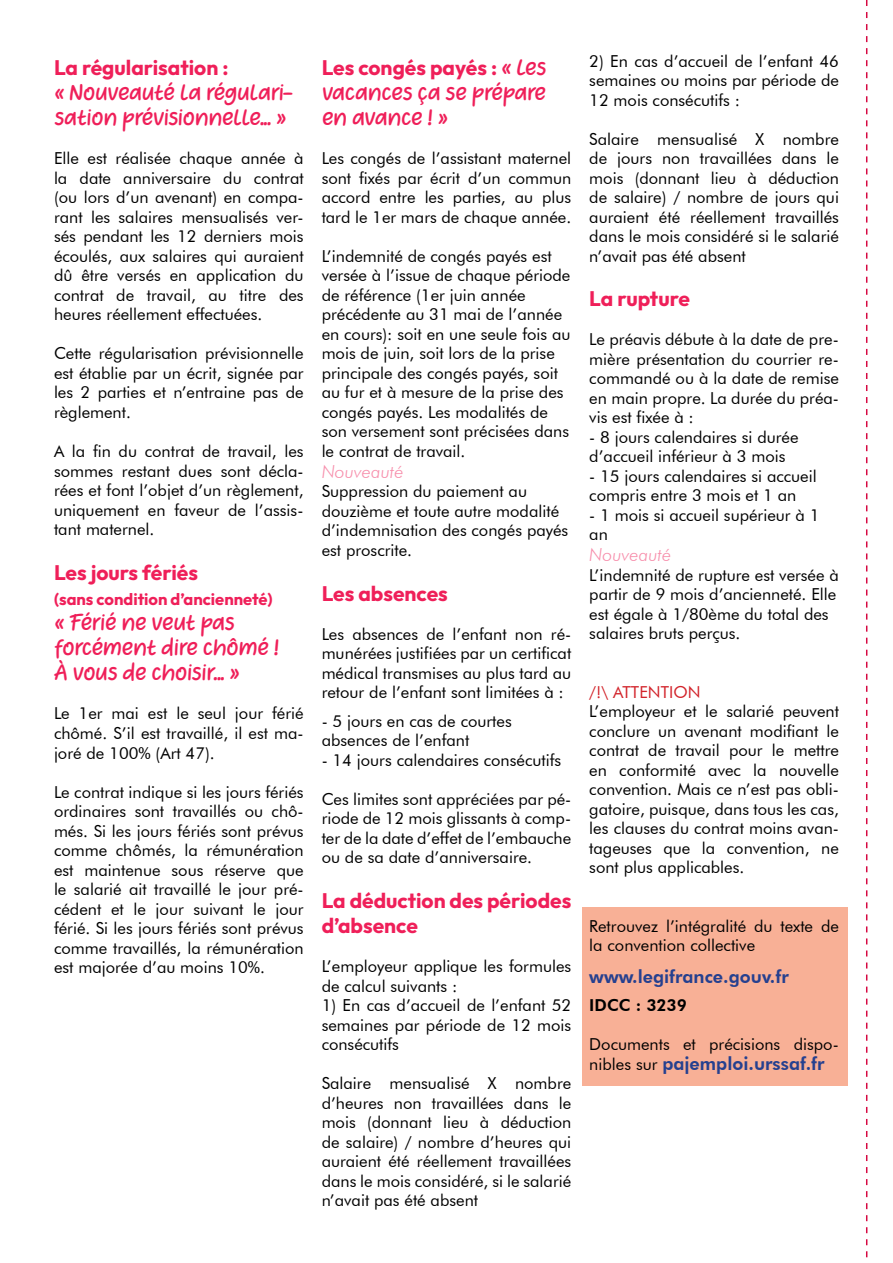
<style>
.page{position:relative;width:893px;height:1263px;background:#fff}
.page>*{position:absolute;margin:0;border:0;box-sizing:border-box;transform-origin:0 0}
.t1{font:21px/25.2px "Heart Warming";color:#ef1f59}
.t2{font:700 21px/25.2px "Outfit";color:#ef1f59}
.t3{font:800 18px "Futura BT";color:#25408f}
.t4{font:italic 300 18px "Futura BT";color:#f78fac}
.t5{font:16.5px/19.5px "Futura BT";color:#000;text-align:justify}
.t6{font:700 16.5px "Outfit";color:#ef1f59}
.t7{font:16.5px "Futura BT";color:#d2232a}
.t8{font:800 16.5px "Futura BT";color:#000}
.s1{font-family:"Heart Warming";font-weight:400}
.s2{font-weight:400;font-size:16.5px;color:#000}
</style>
<div class="page">
<div style="left:582px;top:907px;width:266px;height:179px;background:#f8b096"></div>
<svg style="left:866px;top:0;width:1px;height:1258px"></svg>
<p class="t2" style="left:54px;top:55px;width:176px">La régularisation :</p>
<p class="t1" style="left:54px;top:80px;width:240px">« Nouveauté la régulari&shy;sation prévisionnelle... »</p>
<p class="t5" style="left:54px;top:149px;width:251px">Elle est réalisée chaque année à la date anniversaire du contrat (ou lors d’un avenant) en compa&shy;rant les salaires mensualisés ver&shy;sés pendant les 12 derniers mois écoulés, aux salaires qui auraient dû être versés en application du contrat de travail, au titre des heures réellement effectuées.</p>
<p class="t5" style="left:54px;top:344px;width:251px">Cette régularisation prévisionnelle est établie par un écrit, signée par les 2 parties et n’entraine pas de règlement.</p>
<p class="t5" style="left:54px;top:441px;width:251px">A la fin du contrat de travail, les sommes restant dues sont décla&shy;rées et font l’objet d’un règlement, uniquement en faveur de l’assis&shy;tant maternel.</p>
<p class="t2" style="left:54px;top:560px;width:145px">Les jours fériés</p>
<p class="t6" style="left:54px;top:590px;width:220px">(sans condition d’ancienneté)</p>
<p class="t1" style="left:54px;top:610px;width:226px">« Férié ne veut pas forcément dire chômé ! à vous de choisir... »</p>
<p class="t5" style="left:54px;top:704px;width:251px">Le 1er mai est le seul jour férié chômé. S’il est travaillé, il est ma&shy;joré de 100% (Art 47).</p>
<p class="t5" style="left:54px;top:782px;width:251px">Le contrat indique si les jours fériés ordinaires sont travaillés ou chô&shy;més. Si les jours fériés sont prévus comme chômés, la rémunération est maintenue sous réserve que le salarié ait travaillé le jour pré&shy;cédent et le jour suivant le jour férié. Si les jours fériés sont prévus comme travaillés, la rémunération est majorée d’au moins 10%.</p>
<p class="t2" style="left:322px;top:55px;width:225px">Les congés payés : <span class="s1">« Les</span></p>
<p class="t1" style="left:322px;top:80px;width:225px">vacances ça se prépare en avance ! »</p>
<p class="t5" style="left:322px;top:149px;width:251px">Les congés de l’assistant maternel sont fixés par écrit d’un commun accord entre les parties, au plus tard le 1er mars de chaque année.</p>
<p class="t5" style="left:322px;top:246px;width:250px;text-align:left">L’indemnité de congés payés est versée à l’issue de chaque période de référence (1er juin année précédente au 31 mai de l’année en cours): soit en une seule fois au mois de juin, soit lors de la prise principale des congés payés, soit au fur et à mesure de la prise des congés payés. Les modalités de son versement sont précisées dans le contrat de travail.</p>
<p class="t4" style="left:322px;top:461px;width:83px">Nouveauté</p>
<p class="t5" style="left:322px;top:482px;width:248px;text-align:left">Suppression du paiement au douzième et toute autre modalité d’indemnisation des congés payés est proscrite.</p>
<p class="t2" style="left:322px;top:581px;width:128px">Les absences</p>
<p class="t5" style="left:322px;top:624px;width:251px">Les absences de l’enfant non ré&shy;munérées justifiées par un certificat médical transmises au plus tard au retour de l’enfant sont limitées à :</p>
<p class="t5" style="left:322px;top:711px;width:192px">- 5 jours en cas de courtes absences de l’enfant</p>
<p class="t5" style="left:322px;top:750px;width:241px">- 14 jours calendaires consécutifs</p>
<p class="t5" style="left:322px;top:789px;width:251px">Ces limites sont appréciées par pé&shy;riode de 12 mois glissants à comp&shy;ter de la date d’effet de l’embauche ou de sa date d’anniversaire.</p>
<p class="t2" style="left:322px;top:888px;width:251px">La déduction des périodes d’absence</p>
<p class="t5" style="left:322px;top:956px;width:251px">L’employeur applique les formules de calcul suivants :</p>
<p class="t5" style="left:322px;top:995px;width:251px">1) En cas d’accueil de l’enfant 52 semaines par période de 12 mois consécutifs</p>
<p class="t5" style="left:322px;top:1073px;width:251px">Salaire mensualisé X nombre d’heures non travaillées dans le mois (donnant lieu à déduction de salaire) / nombre d’heures qui auraient été réellement travaillées dans le mois considéré, si le salarié n’avait pas été absent</p>
<p class="t5" style="left:589px;top:51px;width:251px">2) En cas d’accueil de l’enfant 46 semaines ou moins par période de 12 mois consécutifs :</p>
<p class="t5" style="left:589px;top:129px;width:251px">Salaire mensualisé X nombre de jours non travaillées dans le mois (donnant lieu à déduction de salaire) / nombre de jours qui auraient été réellement travaillés dans le mois considéré si le salarié n’avait pas été absent</p>
<p class="t2" style="left:589px;top:286px;width:102px">La rupture</p>
<p class="t5" style="left:589px;top:329px;width:251px">Le préavis débute à la date de pre&shy;mière présentation du courrier re&shy;commandé ou à la date de remise en main propre. La durée du préa&shy;vis est fixée à :</p>
<p class="t5" style="left:589px;top:427px;width:211px">- 8 jours calendaires si durée d’accueil inférieur à 3 mois</p>
<p class="t5" style="left:589px;top:466px;width:229px">- 15 jours calendaires si accueil compris entre 3 mois et 1 an</p>
<p class="t5" style="left:589px;top:505px;width:232px">- 1 mois si accueil supérieur à 1 an</p>
<p class="t4" style="left:589px;top:544px;width:83px">Nouveauté</p>
<p class="t5" style="left:589px;top:565px;width:251px;text-align:left">L’indemnité de rupture est versée à partir de 9 mois d’ancienneté. Elle est égale à 1/80ème du total des salaires bruts perçus.</p>
<p class="t7" style="left:589px;top:682px;width:35px">/!\ ATTENT</p>
<p class="t7" style="left:669px;top:682px;width:30px">ION</p>
<p class="t5" style="left:589px;top:701px;width:251px">L’employeur et le salarié peuvent conclure un avenant modifiant le contrat de travail pour le mettre en conformité avec la nouvelle convention. Mais ce n’est pas obli&shy;gatoire, puisque, dans tous les cas, les clauses du contrat moins avan&shy;tageuses que la convention, ne sont plus applicables.</p>
<p class="t5" style="left:589px;top:916px;width:251px">Retrouvez l’intégralité du texte de la convention collective</p>
<p class="t3" style="left:589px;top:965px;width:201px">www.legifrance.gouv.fr</p>
<p class="t8" style="left:589px;top:995px;width:99px">IDCC : 3239</p>
<p class="t5" style="left:589px;top:1034px;width:251px">Documents et précisions dispo-</p>
<p class="t3" style="left:589px;top:1052px;width:237px"><span class="s2">nibles sur</span> pajemploi.urssaf.fr</p>
</div>
